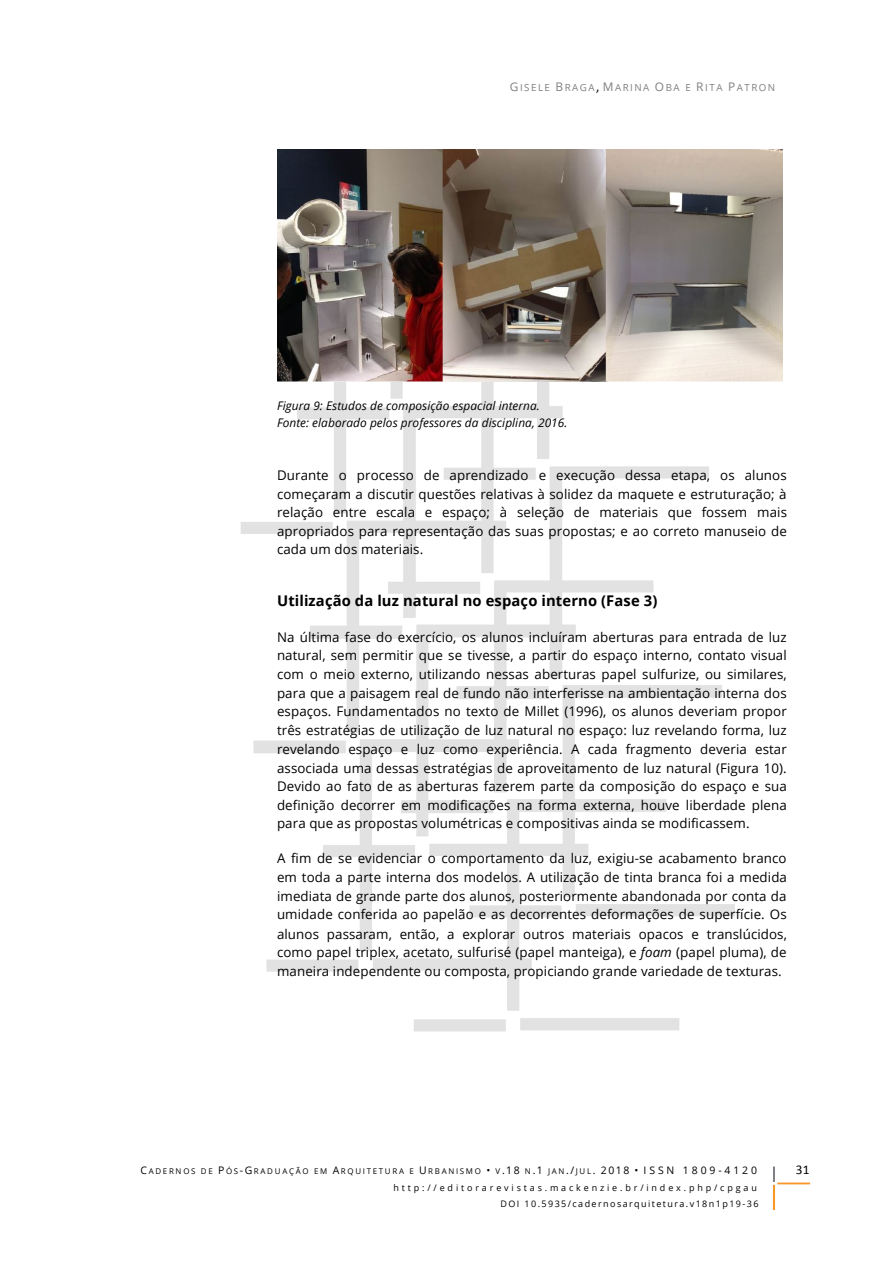
<style>
.page{position:relative;width:893px;height:1263px;background:#fff}
.page>*{position:absolute;margin:0;border:0;box-sizing:border-box;transform-origin:0 0}
.t1{font:700 14.7px "Open Sans";letter-spacing:.01em;color:#000}
.t2{font:13.35px/18.8px "Open Sans";letter-spacing:.01em;color:#000;text-align:justify}
.t3{font:13.35px "Calibri";color:#000}
.t4{font:italic 11.85px/16.5px "Open Sans";letter-spacing:.005em;color:#000}
.t5{font:9.75px "Open Sans";letter-spacing:.155em;color:#7f7f7f}
.t6{font:9px/16.5px "Open Sans";letter-spacing:.315em;color:#000;text-align:right}
.t7{font:7.95px "Open Sans";letter-spacing:.215em;color:#000}
.s1{font-size:11.85px}
.s2{font-family:"Calibri";font-size:13.35px;color:#000}
.s3{font-style:italic}
.s4{font-size:10.5px}
</style>
<div class="page">
<img style="left:773px;top:1166px;width:38px;height:44px">
<img style="left:240px;top:381px;width:533px;height:651px">
<img style="left:277px;top:150px;width:506px;height:231px">
<p class="t5" style="left:510px;top:81px;width:267px"><span class="s1">G</span>ISELE <span class="s1">B</span>RAGA<span class="s2">,</span> <span class="s1">M</span>ARINA <span class="s1">O</span>BA E <span class="s1">R</span>ITA <span class="s1">P</span>ATRON</p>
<p class="t4" style="left:277px;top:397px;width:292px">Figura 9: Estudos de composição espacial interna.<br>Fonte: elaborado pelos professores da disciplina, 2016.</p>
<p class="t2" style="left:277px;top:465px;width:511px">Durante o processo de aprendizado e execução dessa etapa, os alunos começaram a discutir questões relativas à solidez da maquete e estruturação; à relação entre escala e espaço; à seleção de materiais que fossem mais apropriados para representação das suas propostas; e ao correto manuseio de cada um dos materiais.</p>
<p class="t1" style="left:277px;top:590px;width:382px">Utilização da luz natural no espaço interno (Fase 3)</p>
<p class="t2" style="left:277px;top:627px;width:511px">Na última fase do exercício, os alunos incluíram aberturas para entrada de luz natural, sem permitir que se tivesse, a partir do espaço interno, contato visual com o meio externo, utilizando nessas aberturas papel sulfurize, ou similares, para que a paisagem real de fundo não interferisse na ambientação interna dos espaços. Fundamentados no texto de Millet (1996), os alunos deveriam propor três estratégias de utilização de luz natural no espaço: luz revelando forma, luz revelando espaço e luz como experiência. A cada fragmento deveria estar associada uma dessas estratégias de aproveitamento de luz natural (Figura 10).<br>Devido ao fato de as aberturas fazerem parte da composição do espaço e sua definição decorrer em modificações na forma externa, houve liberdade plena para que as propostas volumétricas e compositivas ainda se modificassem.</p>
<p class="t2" style="left:277px;top:849px;width:511px">A fim de se evidenciar o comportamento da luz, exigiu-se acabamento branco em toda a parte interna dos modelos. A utilização de tinta branca foi a medida imediata de grande parte dos alunos, posteriormente abandonada por conta da umidade conferida ao papelão e as decorrentes deformações de superfície. Os alunos passaram, então, a explorar outros materiais opacos e translúcidos, como papel triplex, acetato, sulfurisé (papel manteiga), e <span class="s3">foam</span> (papel pluma), de maneira independente ou composta, propiciando grande variedade de texturas.</p>
<p class="t7" style="left:141px;top:1166px;width:618px"><span class="s4">C</span>ADERNOS DE <span class="s4">P</span>ÓS<span class="s4">-G</span>RADUAÇÃO EM <span class="s4">A</span>RQUITETURA E <span class="s4">U</span>RBANISMO <span class="s4">•</span> V<span class="s4">.18</span> N<span class="s4">.1</span> JAN<span class="s4">./</span>JUL<span class="s4">. 2018 • ISSN 1809-4120</span></p>
<p class="t6" style="left:393px;top:1179px;width:367px">http://editorarevistas.mackenzie.br/index.php/cpgau<br>DOI 10.5935/cadernosarquitetura.v18n1p19-36</p>
<p class="t3" style="left:796px;top:1161px;width:15px">31</p>
</div>
